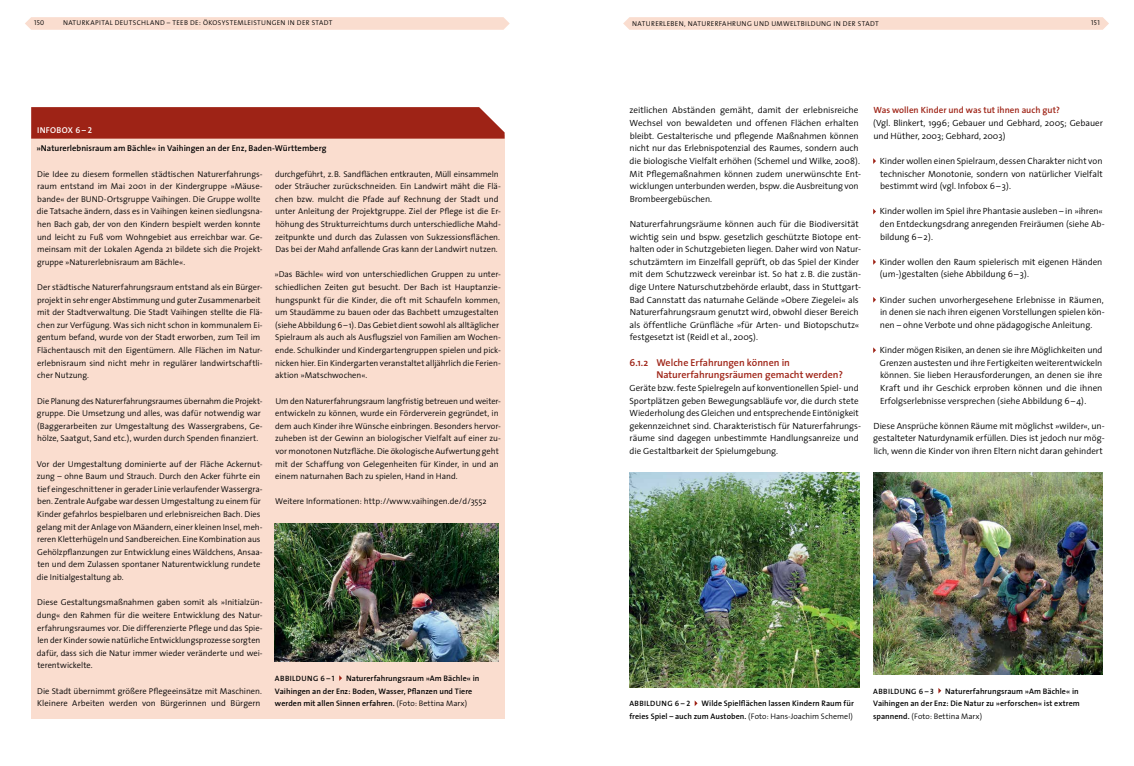
<style>
.page{position:relative;width:1134px;height:766px;background:#fff}
.page>*{position:absolute;margin:0;border:0;box-sizing:border-box;transform-origin:0 0}
.t1{font:600 10px/12.6px "The Sans";letter-spacing:-.005em;color:#9e2316}
.t2{font:300 9px/12.6px "The Sans";letter-spacing:-.005em;color:#000}
.t3{font:300 8.5px/12.6px "The Sans";letter-spacing:-.005em;color:#000}
.t4{font:600 8.5px "The Sans";letter-spacing:.005em;color:#000}
.t5{font:8.5px "The Sans Semi Bold Caps";letter-spacing:.04em;color:#fff}
.t6{font:600 8px/12.6px "The Sans";letter-spacing:.005em;color:#000}
.t7{font:7.7px "The Sans Semi Bold Caps";letter-spacing:.05em;color:#000}
.t8{font:7.1px "The Sans Semi Light Caps";letter-spacing:.045em;color:#000}
.t9{font:7px "The Sans Semi Light Caps";letter-spacing:.05em;color:#000}
.s1{font-weight:300}
.s2{font-weight:600;color:#9e2316}
</style>
<div class="page">
<svg style="left:25px;top:17px;width:485px;height:13px;background:#faded0"></svg>
<svg style="left:623px;top:17px;width:486px;height:13px;background:#faded0"></svg>
<svg style="left:873px;top:158px;width:3px;height:6px"></svg>
<svg style="left:873px;top:208px;width:3px;height:6px"></svg>
<svg style="left:873px;top:259px;width:3px;height:6px"></svg>
<svg style="left:873px;top:347px;width:3px;height:6px"></svg>
<div style="left:31px;top:135px;width:474px;height:583px;background:#faddcf"></div>
<svg style="left:31px;top:107px;width:474px;height:32px;background:#a12a1d"></svg>
<svg style="left:938px;top:688px;width:3px;height:5px"></svg>
<img style="left:275px;top:523px;width:224px;height:138px">
<img style="left:629px;top:473px;width:230px;height:214px">
<img style="left:873px;top:473px;width:230px;height:201px">
<p class="t9" style="left:34px;top:17px;width:12px">150</p>
<p class="t9" style="left:63px;top:17px;width:271px">NATURKAPITAL DEUTSCHLAND – TEEB DE: ÖKOSYSTEMLEISTUNGEN IN DER STADT</p>
<p class="t8" style="left:632px;top:17px;width:11px">NATURERLEBEN</p>
<p class="t8" style="left:684px;top:17px;width:15px">, NATURERFAHRUNG</p>
<p class="t8" style="left:754px;top:17px;width:6px">UND</p>
<p class="t8" style="left:771px;top:17px;width:24px">UMWELTBILDUNG</p>
<p class="t8" style="left:833px;top:17px;width:47px">IN DER STADT</p>
<p class="t9" style="left:1091px;top:17px;width:10px">151</p>
<p class="t5" style="left:37px;top:122px;width:56px">INFOBOX 6 – 2</p>
<p class="t4" style="left:37px;top:141px;width:291px">»Naturerlebnisraum am Bächle« in Vaihingen an der Enz, Baden-Württemberg</p>
<p class="t3" style="left:37px;top:167px;width:227px">Die Idee zu diesem formellen städtischen Naturerfahrungs&shy;raum entstand im Mai 2001 in der Kindergruppe »Mäuse&shy;bande« der BUND-Ortsgruppe Vaihingen. Die Gruppe wollte die Tatsache ändern, dass es in Vaihingen keinen siedlungsna&shy;hen Bach gab, der von den Kindern bespielt werden konnte und leicht zu Fuß vom Wohngebiet aus erreichbar war. Ge&shy;meinsam mit der Lokalen Agenda 21 bildete sich die Projekt&shy;gruppe »Naturerlebnisraum am Bächle«.</p>
<p class="t3" style="left:37px;top:280px;width:227px">Der städtische Naturerfahrungsraum entstand als ein Bürger&shy;projekt in sehr enger Abstimmung und guter Zusammenarbeit mit der Stadtverwaltung. Die Stadt Vaihingen stellte die Flä&shy;chen zur Verfügung. Was sich nicht schon in kommunalem Ei&shy;gentum befand, wurde von der Stadt erworben, zum Teil im Flächentausch mit den Eigentümern. Alle Flächen im Natur&shy;erlebnisraum sind nicht mehr in regulärer landwirtschaftli&shy;cher Nutzung.</p>
<p class="t3" style="left:37px;top:394px;width:227px">Die Planung des Naturerfahrungsraumes übernahm die Projekt&shy;gruppe. Die Umsetzung und alles, was dafür notwendig war (Baggerarbeiten zur Umgestaltung des Wassergrabens, Ge&shy;hölze, Saatgut, Sand etc.), wurden durch Spenden finanziert.</p>
<p class="t3" style="left:37px;top:457px;width:227px">Vor der Umgestaltung dominierte auf der Fläche Ackernut&shy;zung – ohne Baum und Strauch. Durch den Acker führte ein tief eingeschnittener in gerader Linie verlaufender Wassergra&shy;ben. Zentrale Aufgabe war dessen Umgestaltung zu einem für Kinder gefahrlos bespielbaren und erlebnisreichen Bach. Dies gelang mit der Anlage von Mäandern, einer kleinen Insel, meh&shy;reren Kletterhügeln und Sandbereichen. Eine Kombination aus Gehölzpflanzungen zur Entwicklung eines Wäldchens, Ansaa&shy;ten und dem Zulassen spontaner Naturentwicklung rundete die Initialgestaltung ab.</p>
<p class="t3" style="left:37px;top:595px;width:227px">Diese Gestaltungsmaßnahmen gaben somit als »Initialzün&shy;dung« den Rahmen für die weitere Entwicklung des Natur&shy;erfahrungsraumes vor. Die differenzierte Pflege und das Spie&shy;len der Kinder sowie natürliche Entwicklungsprozesse sorgten dafür, dass sich die Natur immer wieder veränderte und wei&shy;terentwickelte.</p>
<p class="t3" style="left:37px;top:684px;width:226px">Die Stadt übernimmt größere Pflegeeinsätze mit Maschinen.<br>Kleinere Arbeiten werden von Bürgerinnen und Bürgern</p>
<p class="t3" style="left:275px;top:167px;width:227px">durchgeführt, z.B. Sandflächen entkrauten, Müll einsammeln oder Sträucher zurückschneiden. Ein Landwirt mäht die Flä&shy;chen bzw. mulcht die Pfade auf Rechnung der Stadt und unter Anleitung der Projektgruppe. Ziel der Pflege ist die Er&shy;höhung des Strukturreichtums durch unterschiedliche Mahd&shy;zeitpunkte und durch das Zulassen von Sukzessionsflächen.<br>Das bei der Mahd anfallende Gras kann der Landwirt nutzen.</p>
<p class="t3" style="left:275px;top:268px;width:228px">»Das Bächle« wird von unterschiedlichen Gruppen zu unter&shy;schiedlichen Zeiten gut besucht. Der Bach ist Hauptanzie&shy;hungspunkt für die Kinder, die oft mit Schaufeln kommen, um Staudämme zu bauen oder das Bachbett umzugestalten (siehe Abbildung 6–1). Das Gebiet dient sowohl als alltäglicher Spielraum als auch als Ausflugsziel von Familien am Wochen&shy;ende. Schulkinder und Kindergartengruppen spielen und pick&shy;nicken hier. Ein Kindergarten veranstaltet alljährlich die Ferien&shy;aktion »Matschwochen«.</p>
<p class="t3" style="left:275px;top:394px;width:227px">Um den Naturerfahrungsraum langfristig betreuen und weiter&shy;entwickeln zu können, wurde ein Förderverein gegründet, in dem auch Kinder ihre Wünsche einbringen. Besonders hervor&shy;zuheben ist der Gewinn an biologischer Vielfalt auf einer zu&shy;vor monotonen Nutzfläche. Die ökologische Aufwertung geht mit der Schaffung von Gelegenheiten für Kinder, in und an einem naturnahen Bach zu spielen, Hand in Hand.</p>
<p class="t3" style="left:275px;top:495px;width:213px">Weitere Informationen: http://www.vaihingen.de/d/3552</p>
<p class="t6" style="left:275px;top:671px;width:206px;text-indent:71px">Naturerfahrungsraum »Am Bächle« in<br>Vaihingen an der Enz: Boden, Wasser, Pflanzen und Tiere werden mit allen Sinnen erfahren. <span class="s1">(Foto: Bettina Marx)</span></p>
<p class="t7" style="left:275px;top:671px;width:61px">ABBILDUNG 6 – 1</p>
<p class="t2" style="left:629px;top:104px;width:233px">zeitlichen Abständen gemäht, damit der erlebnisreiche Wechsel von bewaldeten und offenen Flächen erhalten bleibt. Gestalterische und pflegende Maßnahmen können nicht nur das Erlebnispotenzial des Raumes, sondern auch die biologische Vielfalt erhöhen (Schemel und Wilke, 2008).<br>Mit Pflegemaßnahmen können zudem unerwünschte Ent&shy;wicklungen unterbunden werden, bspw. die Ausbreitung von Brombeergebüschen.</p>
<p class="t2" style="left:629px;top:217px;width:233px">Naturerfahrungsräume können auch für die Biodiversität wichtig sein und bspw. gesetzlich geschützte Biotope ent&shy;halten oder in Schutzgebieten liegen. Daher wird von Natur&shy;schutzämtern im Einzelfall geprüft, ob das Spiel der Kinder mit dem Schutzzweck vereinbar ist. So hat z.B. die zustän&shy;dige Untere Naturschutzbehörde erlaubt, dass in Stuttgart-Bad Cannstatt das naturnahe Gelände »Obere Ziegelei« als Naturerfahrungsraum genutzt wird, obwohl dieser Bereich als öffentliche Grünfläche »für Arten- und Biotopschutz« festgesetzt ist (Reidl et al., 2005).</p>
<p class="t1" style="left:656px;top:355px;width:188px;text-indent:-27px">6.1.2 Welche Erfahrungen können in<br>Naturerfahrungsräumen gemacht werden?</p>
<p class="t2" style="left:629px;top:381px;width:233px">Geräte bzw. feste Spielregeln auf konventionellen Spiel- und Sportplätzen geben Bewegungsabläufe vor, die durch stete Wiederholung des Gleichen und entsprechende Eintönigkeit gekennzeichnet sind. Charakteristisch für Naturerfahrungs&shy;räume sind dagegen unbestimmte Handlungsanreize und die Gestaltbarkeit der Spielumgebung.</p>
<p class="t2" style="left:873px;top:104px;width:231px"><span class="s2">Was wollen Kinder und was tut ihnen auch gut?<br></span>(Vgl. Blinkert, 1996; Gebauer und Gebhard, 2005; Gebauer und Hüther, 2003; Gebhard, 2003)</p>
<p class="t2" style="left:880px;top:154px;width:225px;text-align:justify">Kinder wollen einen Spielraum, dessen Charakter nicht von technischer Monotonie, sondern von natürlicher Vielfalt bestimmt wird (vgl. Infobox 6–3).</p>
<p class="t2" style="left:880px;top:205px;width:227px">Kinder wollen im Spiel ihre Phantasie ausleben – in »ihren« den Entdeckungsdrang anregenden Freiräumen (siehe Ab&shy;bildung 6–2).</p>
<p class="t2" style="left:880px;top:255px;width:224px">Kinder wollen den Raum spielerisch mit eigenen Händen (um-)gestalten (siehe Abbildung 6– 3).</p>
<p class="t2" style="left:880px;top:293px;width:227px;text-align:justify">Kinder suchen unvorhergesehene Erlebnisse in Räumen, in denen sie nach ihren eigenen Vorstellungen spielen kön&shy;nen – ohne Verbote und ohne pädagogische Anleitung.</p>
<p class="t2" style="left:880px;top:343px;width:224px;text-align:justify">Kinder mögen Risiken, an denen sie ihre Möglichkeiten und Grenzen austesten und ihre Fertigkeiten weiterentwickeln können. Sie lieben Herausforderungen, an denen sie ihre Kraft und ihr Geschick erproben können und die ihnen Erfolgserlebnisse versprechen (siehe Abbildung 6–4).</p>
<p class="t2" style="left:873px;top:419px;width:233px;text-align:justify">Diese Ansprüche können Räume mit möglichst »wilder«, un&shy;gestalteter Naturdynamik erfüllen. Dies ist jedoch nur mög&shy;lich, wenn die Kinder von ihren Eltern nicht daran gehindert</p>
<p class="t6" style="left:629px;top:696px;width:226px;text-align:right">Wilde Spielflächen lassen Kindern Raum für<br>freies Spiel – auch zum Austoben. <span class="s1">(Foto: Hans-Joachim Schemel)</span></p>
<p class="t7" style="left:629px;top:697px;width:62px">ABBILDUNG 6 – 2</p>
<p class="t6" style="left:873px;top:684px;width:208px;text-indent:72px">Naturerfahrungsraum »Am Bächle« in<br>Vaihingen an der Enz: Die Natur zu »erforschen« ist extrem spannend. <span class="s1">(Foto: Bettina Marx)</span></p>
<p class="t7" style="left:873px;top:684px;width:62px">ABBILDUNG 6 – 3</p>
</div>
